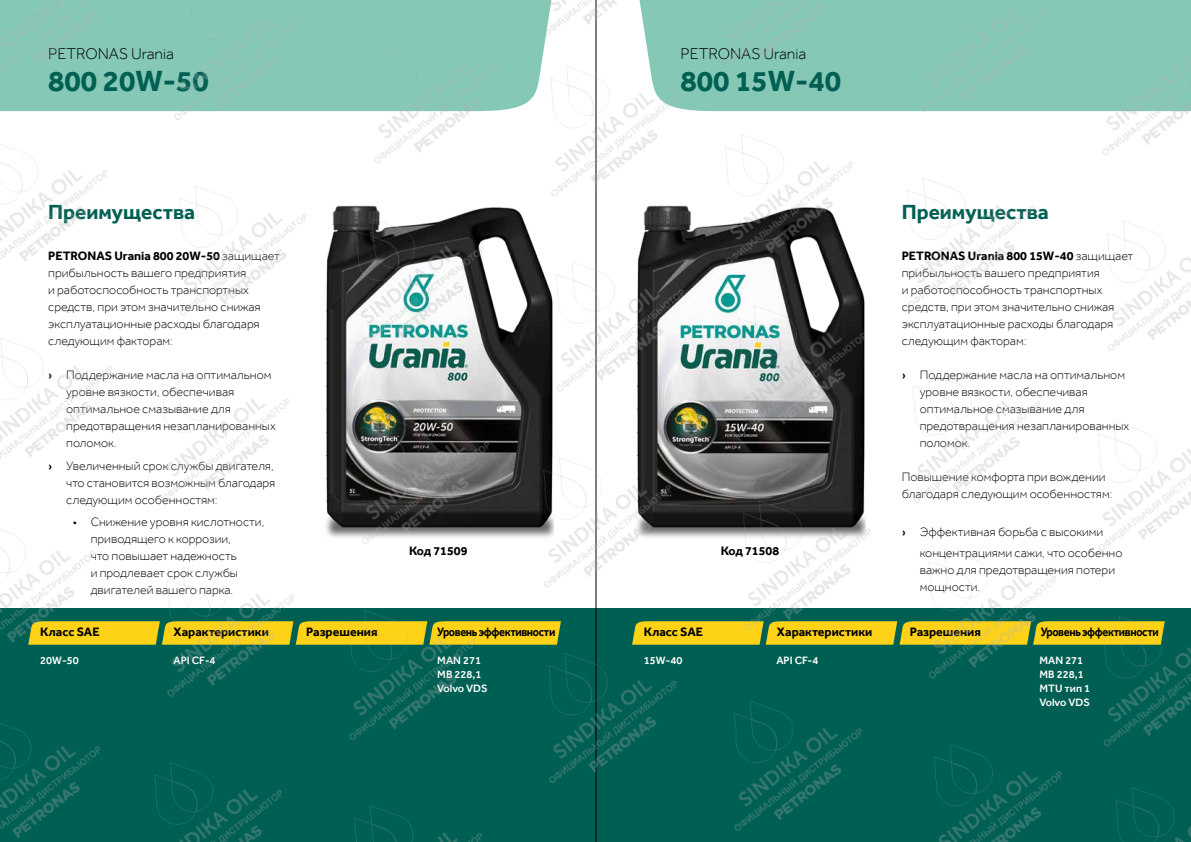
<style>
.page{position:relative;width:1191px;height:842px;background:#fff}
.page>*{position:absolute;margin:0;border:0;box-sizing:border-box;transform-origin:0 0}
.t1{font:700 30px "Effra";color:#005f53}
.t2{font:700 21px "Effra";color:#005f53}
.t3{font:300 16px "Effra";color:#000}
.t4{font:300 12.5px/17px "Effra";color:#000}
.t5{font:700 12.5px "Effra";color:#000}
.t6{font:700 12.5px "Effra";letter-spacing:-.03em;color:#000;scale:.88 1}
.t7{font:500 11px/14px "Effra";color:#fff}
.s1{font-weight:700}
.s2{font-weight:500}
</style>
<div class="page">
<img style="left:0;top:0;width:1190px;height:842px">
<p class="t3" style="left:48px;top:44px;width:127px">PETRONAS Urania</p>
<h1 class="t1" style="left:48px;top:63px;width:162px">800 20W-50</h1>
<p class="t3" style="left:680px;top:44px;width:127px">PETRONAS Urania</p>
<h1 class="t1" style="left:680px;top:63px;width:162px">800 15W-40</h1>
<h2 class="t2" style="left:48px;top:199px;width:148px">Преимущества</h2>
<h2 class="t2" style="left:901px;top:199px;width:149px">Преимущества</h2>
<p class="t4" style="left:48px;top:247px;width:233px"><span class="s1">PETRONAS Urania 800 20W-50</span> защищает прибыльность вашего предприятия<br>и работоспособность транспортных средств, при этом значительно снижая эксплуатационные расходы благодаря следующим факторам:</p>
<p class="t4" style="left:66px;top:366px;width:211px;text-indent:-18px"><span class="s2">›</span> Поддержание масла на оптимальном уровне вязкости, обеспечивая оптимальное смазывание для предотвращения незапланированных поломок.</p>
<p class="t4" style="left:66px;top:457px;width:210px;text-align:justify;text-indent:-18px"><span class="s2">›</span> Увеличенный срок службы двигателя, что становится возможным благодаря следующим особенностям:</p>
<p class="t4" style="left:91px;top:513px;width:175px;text-indent:-18px">• Снижение уровня кислотности, приводящего к коррозии,<br>что повышает надежность<br>и продлевает срок службы двигателей вашего парка.</p>
<p class="t5" style="left:409px;top:544px;width:60px">Код 71509</p>
<p class="t5" style="left:720px;top:544px;width:60px">Код 71508</p>
<p class="t4" style="left:901px;top:247px;width:233px"><span class="s1">PETRONAS Urania 800 15W-40</span> защищает прибыльность вашего предприятия<br>и работоспособность транспортных средств, при этом значительно снижая эксплуатационные расходы благодаря следующим факторам:</p>
<p class="t4" style="left:919px;top:366px;width:211px;text-indent:-18px"><span class="s2">›</span> Поддержание масла на оптимальном уровне вязкости, обеспечивая оптимальное смазывание для предотвращения незапланированных поломок.</p>
<p class="t4" style="left:901px;top:468px;width:212px">Повышение комфорта при вождении благодаря следующим особенностям:</p>
<p class="t4" style="left:919px;top:521px;width:204px;line-height:21px;text-indent:-18px"><span class="s2">›</span> Эффективная борьба с высокими концентрациями сажи, что особенно</p>
<p class="t4" style="left:919px;top:561px;width:197px">важно для предотвращения потери мощности.</p>
<p class="t5" style="left:40px;top:625px;width:61px">Класс SAE</p>
<p class="t5" style="left:173px;top:625px;width:97px">Характеристики</p>
<p class="t5" style="left:306px;top:625px;width:73px">Разрешения</p>
<p class="t6" style="left:437px;top:625px;width:136px">Уровень эффективности</p>
<p class="t5" style="left:643px;top:625px;width:61px">Класс SAE</p>
<p class="t5" style="left:777px;top:625px;width:97px">Характеристики</p>
<p class="t5" style="left:909px;top:625px;width:73px">Разрешения</p>
<p class="t6" style="left:1040px;top:625px;width:136px">Уровень эффективности</p>
<p class="t7" style="left:40px;top:653px;width:40px">20W-50</p>
<p class="t7" style="left:173px;top:653px;width:44px">API CF-4</p>
<p class="t7" style="left:643px;top:653px;width:40px">15W-40</p>
<p class="t7" style="left:776px;top:653px;width:44px">API CF-4</p>
<p class="t7" style="left:1039px;top:653px;width:52px">MAN 271<br>MB 228,1<br>MTU тип 1<br>Volvo VDS</p>
<p class="t7" style="left:437px;top:653px;width:52px">MAN 271<br>MB 228,1<br>Volvo VDS</p>
</div>
